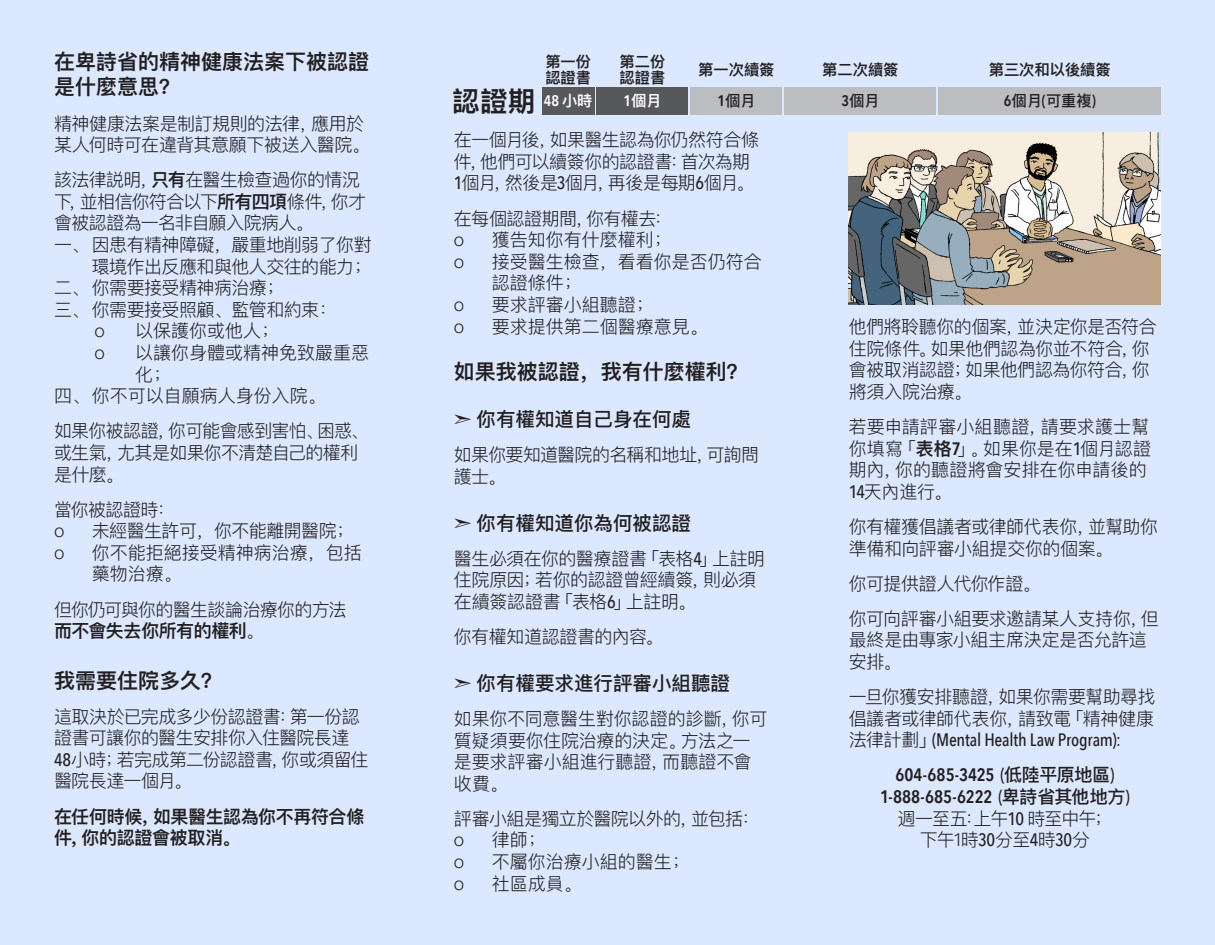
<style>
.page{position:relative;width:1215px;height:945px;background:#dbe8ff}
.page>*{position:absolute;margin:0;border:0;box-sizing:border-box;transform-origin:0 0}
.t1{font:600 27.6px "Ping Fang SC";color:#231f20}
.Heading_1{font:600 21px/25.2px "Ping Fang SC";color:#231f20}
.Heading_2{font:500 19.5px "Ping Fang SC";color:#231f20}
.Text1{font:300 18px/21.6px "Ping Fang SC";letter-spacing:-.03em;color:#231f20}
.List{font:300 18px/21.6px "Ping Fang SC";color:#231f20}
.List-2{font:300 18px/21.6px "Ping Fang SC";letter-spacing:-.03em;color:#231f20;text-align:right}
.Text1-2{font:600 18px/21.6px "Avenir Next Condensed";color:#231f20;text-align:center}
.Text1-3{font:300 18px/21.6px "Ping Fang SC";letter-spacing:.005em;color:#231f20}
.Text1-4{font:300 18px/21.6px "Ping Fang SC";letter-spacing:-.005em;color:#231f20}
.Text1-5{font:600 18px/21.6px "Ping Fang SC";letter-spacing:-.02em;color:#231f20}
.t2{font:600 15.3px/16px "Ping Fang SC";color:#231f20}
.t3{font:500 15.3px "Ping Fang SC";color:#231f20}
.t4{font:600 15.3px "Avenir Next Condensed";color:#fff}
.t5{font:600 15.3px "Ping Fang SC";color:#fff}
.s1{font-weight:600}
.s2{font-family:"Avenir Next Condensed";font-weight:500}
.s3{font-family:"Ping Fang SC"}
.s4{font-family:"Avenir Next Condensed"}
.s5{font-family:"Avenir Next Condensed";font-weight:600}
.s6{font-weight:500}
.s7{font-family:"Ping Fang SC";font-weight:500}
.s8{font-family:"Ping Fang SC";font-weight:300}
</style>
<div class="page">
<img style="left:849px;top:133px;width:312px;height:171px">
<div style="left:542px;top:88px;width:52px;height:27px;background:#57585a"></div>
<div style="left:597px;top:88px;width:91px;height:27px;background:#57585a"></div>
<div style="left:691px;top:88px;width:91px;height:27px;background:#bcbdc0"></div>
<div style="left:785px;top:88px;width:151px;height:27px;background:#bcbdc0"></div>
<div style="left:939px;top:88px;width:222px;height:27px;background:#bcbdc0"></div>
<p class="Heading_1" style="left:54px;top:49px;width:316px">在卑詩省的精神健康法案下被認證是什麼意思？</p>
<p class="Text1" style="left:54px;top:112px;width:317px">精神健康法案是制訂規則的法律，應用於某人何時可在違背其意願下被送入醫院。</p>
<p class="Text1" style="left:54px;top:169px;width:314px">該法律説明，<span class="s1">只有</span>在醫生檢查過你的情況下，並相信你符合以下<span class="s1">所有四項</span>條件，你才會被認證為一名非自願入院病人。</p>
<p class="List-2" style="left:54px;top:234px;width:319px">一、因患有精神障礙，嚴重地削弱了你對環境作出反應和與他人交往的能力；</p>
<p class="List-2" style="left:54px;top:277px;width:232px">二、你需要接受精神病治療；</p>
<p class="List-2" style="left:54px;top:298px;width:284px">三、你需要接受照顧、監管和約束：</p>
<p class="List" style="left:94px;top:320px;width:12px">o</p>
<p class="List" style="left:135px;top:320px;width:145px">以保護你或他人；</p>
<p class="List" style="left:94px;top:342px;width:12px">o</p>
<p class="List" style="left:135px;top:342px;width:235px">以讓你身體或精神免致嚴重惡化；</p>
<p class="List" style="left:54px;top:385px;width:273px">四、你不可以自願病人身份入院。</p>
<p class="Text1" style="left:54px;top:420px;width:316px">如果你被認證，你可能會感到害怕、困惑、或生氣，尢其是如果你不清楚自己的權利是什麼。</p>
<p class="Text1" style="left:54px;top:498px;width:122px">當你被認證時：</p>
<p class="List" style="left:54px;top:520px;width:12px">o</p>
<p class="List-2" style="left:92px;top:520px;width:264px">未經醫生許可，你不能離開醫院；</p>
<p class="List" style="left:54px;top:541px;width:12px">o</p>
<p class="List" style="left:92px;top:541px;width:271px">你不能拒絕接受精神病治療，包括藥物治療。</p>
<p class="Text1" style="left:54px;top:598px;width:294px">但你仍可與你的醫生談論治療你的方法<span class="s1">而不會失去你所有的權利</span>。</p>
<p class="Heading_1" style="left:54px;top:667px;width:169px">我需要住院多久？</p>
<p class="Text1" style="left:54px;top:705px;width:316px">這取決於已完成多少份認證書：第一份認證書可讓你的醫生安排你入住醫院長達<br><span class="s2">48</span>小時；若完成第二份認證書，你或須留住醫院長達一個月。</p>
<p class="Text1-5" style="left:54px;top:805px;width:312px">在任何時候，如果醫生認為你不再符合條件，你的認證會被取消。</p>
<p class="t2" style="left:545px;top:53px;width:47px">第一份認證書</p>
<p class="t4" style="left:544px;top:87px;width:50px">48 <span class="s3">小時</span></p>
<p class="t2" style="left:620px;top:53px;width:47px">第二份認證書</p>
<p class="t2" style="left:698px;top:61px;width:78px">第一次續簽</p>
<p class="t2" style="left:822px;top:61px;width:78px">第二次續簽</p>
<p class="t2" style="left:989px;top:61px;width:124px">第三次和以後續簽</p>
<p class="t1" style="left:452px;top:84px;width:85px">認證期</p>
<p class="t5" style="left:623px;top:91px;width:40px"><span class="s4">1</span>個月</p>
<p class="t3" style="left:717px;top:91px;width:40px"><span class="s5">1</span>個月</p>
<p class="t3" style="left:841px;top:91px;width:40px"><span class="s5">3</span>個月</p>
<p class="t3" style="left:1004px;top:91px;width:94px"><span class="s5">6</span>個月<span class="s5">(</span>可重複<span class="s5">)</span></p>
<p class="Text1" style="left:454px;top:129px;width:307px">在一個月後，如果醫生認為你仍然符合條件，他們可以續簽你的認證書：首次為期<br><span class="s2">1</span>個月，然後是<span class="s2">3</span>個月，再後是每期<span class="s2">6</span>個月。</p>
<p class="Text1" style="left:454px;top:207px;width:220px">在每個認證期間，你有權去：</p>
<p class="List" style="left:454px;top:229px;width:12px">o</p>
<p class="List" style="left:492px;top:229px;width:181px">獲告知你有什麼權利；</p>
<p class="List" style="left:454px;top:250px;width:12px">o</p>
<p class="List" style="left:492px;top:250px;width:271px">接受醫生檢查，看看你是否仍符合認證條件；</p>
<p class="List" style="left:454px;top:293px;width:12px">o</p>
<p class="List" style="left:492px;top:293px;width:163px">要求評審小組聽證；</p>
<p class="List" style="left:454px;top:315px;width:12px">o</p>
<p class="List" style="left:492px;top:315px;width:217px">要求提供第二個醫療意見。</p>
<p class="Heading_1" style="left:454px;top:359px;width:295px">如果我被認證，我有什麼權利？</p>
<p class="Heading_2" style="left:454px;top:407px;width:239px">➣ 你有權知道自己身在何處</p>
<p class="Text1" style="left:454px;top:444px;width:307px">如果你要知道醫院的名稱和地址，可詢問護士。</p>
<p class="Heading_2" style="left:454px;top:511px;width:239px">➣ 你有權知道你為何被認證</p>
<p class="Text1" style="left:454px;top:547px;width:313px">醫生必須在你的醫療證書「表格<span class="s2">4</span>」上註明住院原因；若你的認證曾經續簽，則必須在續簽認證書「表格<span class="s2">6</span>」上註明。</p>
<p class="Text1" style="left:454px;top:626px;width:211px">你有權知道認證書的內容。</p>
<p class="Heading_2" style="left:454px;top:671px;width:278px">➣ 你有權要求進行評審小組聽證</p>
<p class="Text1-4" style="left:454px;top:707px;width:315px">如果你不同意醫生對你認證的診斷，你可質疑須要你住院治療的決定。方法之一是要求評審小組進行聽證，而聽證不會收費。</p>
<p class="Text1" style="left:454px;top:807px;width:307px">評審小組是獨立於醫院以外的，並包括：</p>
<p class="List" style="left:454px;top:829px;width:12px">o</p>
<p class="List" style="left:492px;top:829px;width:55px">律師；</p>
<p class="List" style="left:454px;top:851px;width:12px">o</p>
<p class="List" style="left:492px;top:851px;width:199px">不屬你治療小組的醫生；</p>
<p class="List" style="left:454px;top:872px;width:12px">o</p>
<p class="List" style="left:492px;top:872px;width:91px">社區成員。</p>
<p class="Text1" style="left:849px;top:316px;width:310px">他們將聆聽你的個案，並決定你是否符合住院條件。如果他們認為你並不符合，你會被取消認證；如果他們認為你符合，你將須入院治療。</p>
<p class="Text1-3" style="left:849px;top:416px;width:304px">若要申請評審小組聽證，請要求護士幫你填寫「<span class="s1">表格</span><span class="s5">7</span>」。如果你是在<span class="s2">1</span>個月認證期內，你的聽證將會安排在你申請後的<br><span class="s2">14</span>天內進行。</p>
<p class="Text1" style="left:849px;top:516px;width:311px">你有權獲倡議者或律師代表你，並幫助你準備和向評審小組提交你的個案。</p>
<p class="Text1" style="left:849px;top:572px;width:193px">你可提供證人代你作證。</p>
<p class="Text1" style="left:849px;top:607px;width:311px">你可向評審小組要求邀請某人支持你，但最終是由專家小組主席決定是否允許這安排。</p>
<p class="Text1" style="left:849px;top:686px;width:308px;text-align:justify">一旦你獲安排聽證，如果你需要幫助尋找倡議者或律師代表你，請致電「精神健康法律計劃」<span class="s2">(Mental Health Law Program):</span></p>
<p class="Text1-2" style="left:880px;top:764px;width:251px">604-685-3425 <span class="s6">(</span><span class="s7">低陸平原地區</span><span class="s6">)<br></span>1-888-685-6222 <span class="s6">(</span><span class="s7">卑詩省其他地方</span><span class="s6">)</span><span class="s8">週一至五：上午</span><span class="s6">10</span> <span class="s8">時至中午；<br>下午1時</span><span class="s6">30</span><span class="s8">分至</span><span class="s6">4</span><span class="s8">時</span><span class="s6">30</span><span class="s8">分</span></p>
</div>
